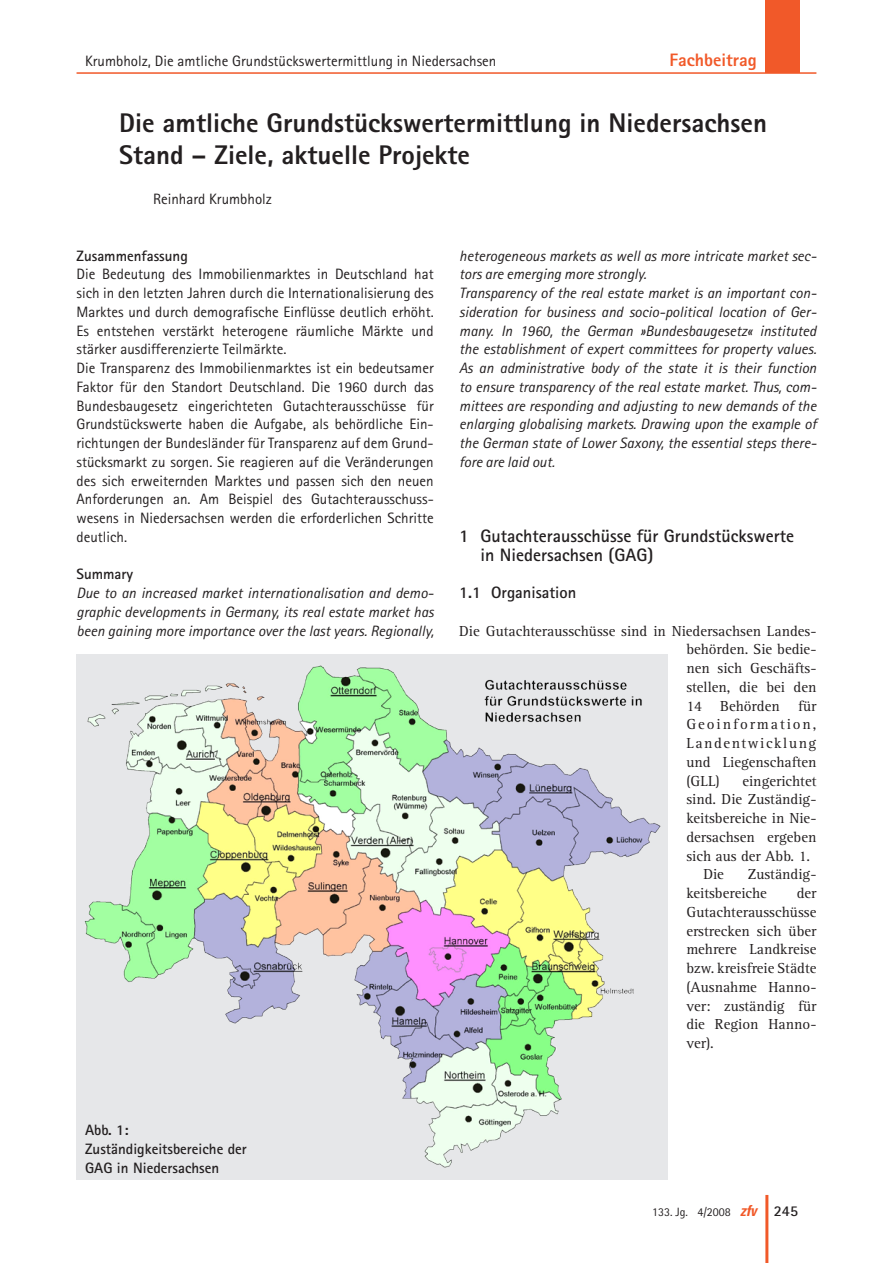
<style>
.page{position:relative;width:893px;height:1263px;background:#fff}
.page>*{position:absolute;margin:0;border:0;box-sizing:border-box;transform-origin:0 0}
._12_titel_beitrag{font:800 27px/32.4px "Rotis Sans Serif";color:#231f20}
._11_titel_1{font:700 18px/18.8px "Rotis Sans Serif";color:#231f20}
._90_kolumne{font:800 18px "Rotis Sans Serif";color:#f15929}
._11_titel_2{font:700 16.5px "Rotis Sans Serif";color:#231f20}
._01_normal_oEZ{font:italic 15px/18.8px "Rotis Sans Serif";color:#231f20;text-align:justify}
._01_normal_oEZ-2{font:15px/18.8px "Rotis Sans Serif";color:#231f20;text-align:justify}
._01_normal_oEZ_AA{font:15px/18.8px "Rotis Serif";color:#231f20;text-align:justify}
._01_normal{font:15px/18.8px "Rotis Serif";color:#231f20}
._90_kolumne-2{font:15px "Rotis Sans Serif";color:#231f20}
._03_abb{font:700 15px/18.8px "Rotis Sans Serif";color:#231f20}
._11_titel_3{font:700 15px "Rotis Sans Serif";color:#231f20}
._12_titel_autor{font:15px "Rotis Sans Serif";color:#231f20}
._90_fusszeile{font:700 15px "Rotis Sans Serif";color:#231f20}
._90_fusszeile-2{font:12px "Rotis Sans Serif";color:#231f20}
.s1{font-family:"Univers";font-weight:700;font-style:italic;font-stretch:condensed;font-size:15px;color:#f15929}
</style>
<div class="page">
<div style="left:765px;top:0;width:34px;height:72px;background:#f15929"></div>
<hr style="left:77px;top:72px;width:739px;height:2px;background:#f15929">
<hr style="left:765px;top:1195px;width:3px;height:68px;background:#f15929">
<div style="left:77px;top:654px;width:591px;height:525px;background:#e6e7e9"></div>
<img style="left:84px;top:665px;width:577px;height:503px">
<p class="_90_kolumne-2" style="left:85px;top:52px;width:413px">Krumbholz, Die amtliche Grundstückswertermittlung in Niedersachsen</p>
<p class="_90_kolumne" style="left:670px;top:48px;width:89px">Fachbeitrag</p>
<p class="_12_titel_beitrag" style="left:119px;top:106px;width:649px">Die amtliche Grundstückswertermittlung in Niedersachsen<br>Stand – Ziele, aktuelle Projekte</p>
<p class="_12_titel_autor" style="left:153px;top:190px;width:120px">Reinhard Krumbholz</p>
<p class="_11_titel_3" style="left:77px;top:246px;width:113px">Zusammenfassung</p>
<p class="_01_normal_oEZ-2" style="left:77px;top:265px;width:359px">Die Bedeutung des Immobilienmarktes in Deutschland hat sich in den letzten Jahren durch die Internationalisierung des Marktes und durch demografische Einflüsse deutlich erhöht.<br>Es entstehen verstärkt heterogene räumliche Märkte und stärker ausdifferenzierte Teilmärkte.</p>
<p class="_01_normal_oEZ-2" style="left:77px;top:359px;width:359px">Die Transparenz des Immobilienmarktes ist ein bedeutsamer Faktor für den Standort Deutschland. Die 1960 durch das Bundesbaugesetz eingerichteten Gutachterausschüsse für Grundstückswerte haben die Aufgabe, als behördliche Ein&shy;richtungen der Bundesländer für Transparenz auf dem Grund&shy;stücksmarkt zu sorgen. Sie reagieren auf die Veränderungen des sich erweiternden Marktes und passen sich den neuen Anforderungen an. Am Beispiel des Gutachterausschuss&shy;wesens in Niedersachsen werden die erforderlichen Schritte deutlich.</p>
<p class="_11_titel_3" style="left:77px;top:565px;width:58px">Summary</p>
<p class="_01_normal_oEZ" style="left:77px;top:584px;width:359px">Due to an increased market internationalisation and demo&shy;graphic developments in Germany, its real estate market has been gaining more importance over the last years. Regionally,</p>
<p class="_01_normal_oEZ" style="left:459px;top:246px;width:359px">heterogeneous markets as well as more intricate market sec&shy;tors are emerging more strongly.</p>
<p class="_01_normal_oEZ" style="left:459px;top:284px;width:359px">Transparency of the real estate market is an important con&shy;sideration for business and socio-political location of Ger&shy;many. In 1960, the German »Bundesbaugesetz« instituted the establishment of expert committees for property values.<br>As an administrative body of the state it is their function to ensure transparency of the real estate market. Thus, com&shy;mittees are responding and adjusting to new demands of the enlarging globalising markets. Drawing upon the example of the German state of Lower Saxony, the essential steps there&shy;fore are laid out.</p>
<p class="_11_titel_1" style="left:480px;top:526px;width:315px;text-indent:-21px">1 Gutachterausschüsse für Grundstückswerte in Niedersachsen (GAG)</p>
<p class="_11_titel_2" style="left:459px;top:582px;width:119px">1.1 Organisation</p>
<p class="_01_normal_oEZ_AA" style="left:686px;top:622px;width:132px;text-indent:-227px">Die Gutachterausschüsse sind in Niedersachsen Landes&shy;behörden. Sie bedie&shy;nen sich Geschäfts&shy;stellen, die bei den 14 Behörden für Geoinformation, Landentwicklung und Liegenschaften (GLL)</p>
<p class="_01_normal_oEZ_AA" style="left:686px;top:772px;width:132px;text-indent:56px">eingerichtet sind. Die Zuständig&shy;keitsbereiche in Nie&shy;dersachsen ergeben sich aus der Abb. 1.</p>
<p class="_01_normal" style="left:703px;top:865px;width:22px">Die</p>
<p class="_01_normal" style="left:686px;top:865px;width:132px;text-indent:61px">Zuständig&shy;keits-bereiche</p>
<p class="_01_normal" style="left:686px;top:884px;width:132px;text-align:justify;text-indent:110px">der Gutachterausschüsse erstrecken sich über mehrere Landkreise bzw. kreisfreie Städte (Ausnahme Hanno&shy;ver: zuständig für die Region Hanno&shy;ver).</p>
<p class="_03_abb" style="left:85px;top:1120px;width:163px">Abb. 1:<br>Zuständigkeitsbereiche der<br>GAG in Niedersachsen</p>
<p class="_90_fusszeile-2" style="left:652px;top:1205px;width:106px">133. Jg. 4/2008 <span class="s1">zfv</span></p>
<p class="_90_fusszeile" style="left:774px;top:1201px;width:26px">245</p>
</div>
